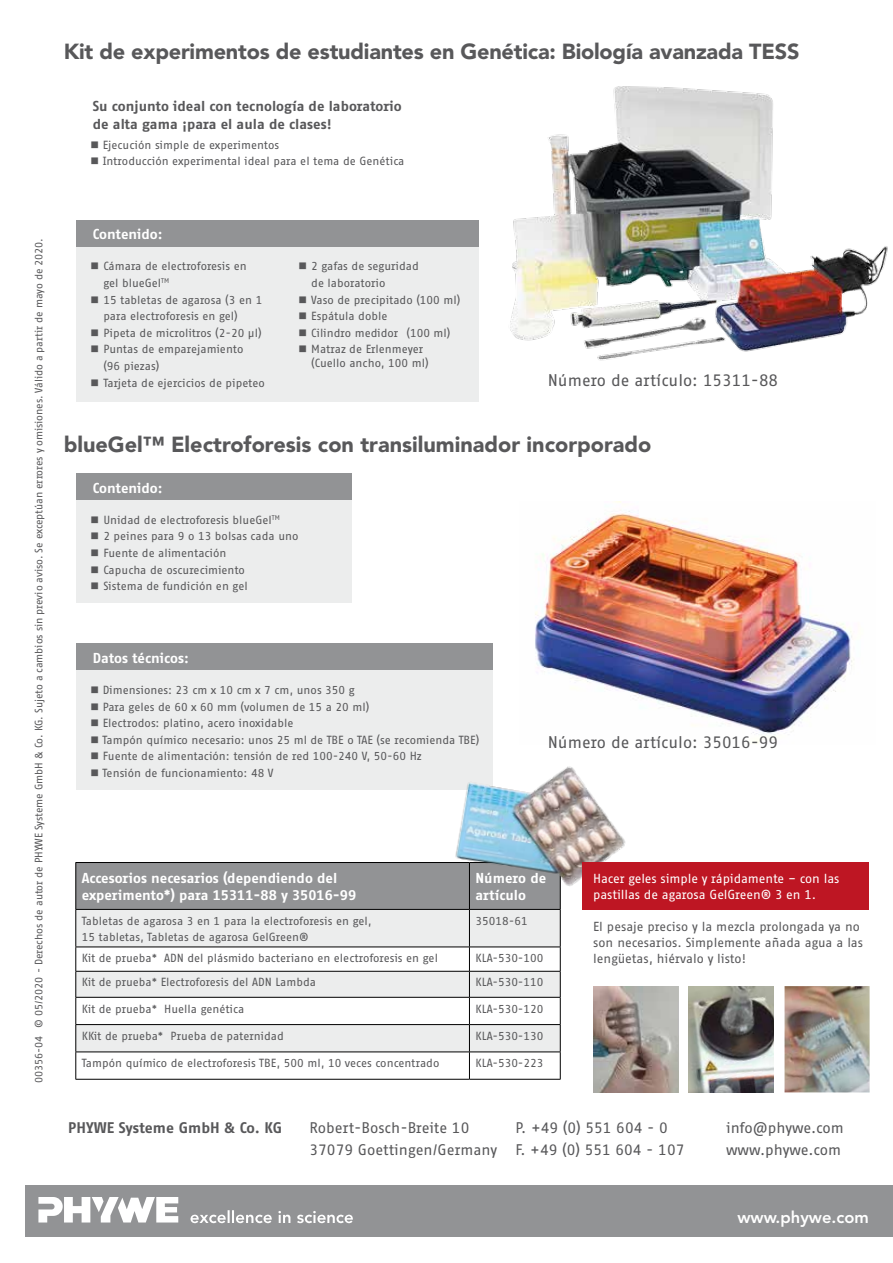
<style>
.page{position:relative;width:893px;height:1263px;background:#fff}
.page>*{position:absolute;margin:0;border:0;box-sizing:border-box;transform-origin:0 0}
.t1{font:900 21.6px "Avenir LT Std";letter-spacing:-.01em;color:#58585a}
.t2{font:16.5px "Fago Office Sans OT";color:#58585a}
.t3{font:800 16.5px "Avenir LT Std";color:#fff}
.t4{font:15px/22.5px "Fago Office Sans OT";color:#58585a}
.t5{font:700 15px "Fago Office Sans OT";color:#58585a}
.t6{font:700 14.1px/16.8px "Fago Office Sans OT";color:#fff}
.t7{font:700 14.1px/18px "Fago Office Sans OT";color:#58585a}
.t8{font:12.75px/15.8px "Fago Office Sans OT";color:#58585a}
.t9{font:12.75px/15.8px "Fago Office Sans OT";letter-spacing:-.005em;color:#fff}
.t10{font:11.55px/16.5px "Fago Office Sans OT";color:#58585a}
.t11{font:10.5px "Fago Office Sans OT";letter-spacing:-.01em;color:#58585a}
</style>
<div class="page">
<img style="left:535px;top:502px;width:319px;height:241px">
<div style="left:26px;top:1185px;width:867px;height:51px;background:#929395"></div>
<svg style="left:38px;top:1197px;width:140px;height:25px"></svg>
<svg style="left:190px;top:1210px;width:163px;height:13px"></svg>
<div style="left:76px;top:863px;width:362px;height:46px;background:#929395"></div>
<div style="left:76px;top:910px;width:484px;height:37px;background:#eceded"></div>
<hr style="left:75px;top:862px;width:394px;height:1px;background:#000">
<hr style="left:75px;top:863px;width:1px;height:46px;background:#000">
<hr style="left:75px;top:909px;width:394px;height:1px;background:#000">
<hr style="left:75px;top:910px;width:1px;height:37px;background:#000">
<hr style="left:469px;top:910px;width:1px;height:37px;background:#000">
<hr style="left:560px;top:910px;width:1px;height:37px;background:#000">
<svg style="left:75px;top:947px;width:486px;height:132px"></svg>
<hr style="left:75px;top:1079px;width:394px;height:1px;background:#000">
<hr style="left:469px;top:1079px;width:92px;height:1px;background:#000">
<div style="left:76px;top:663px;width:416px;height:127px;background:#eceded"></div>
<div style="left:76px;top:234px;width:403px;height:167px;background:#eceded"></div>
<div style="left:76px;top:481px;width:275px;height:122px;background:#eceded"></div>
<div style="left:76px;top:644px;width:416px;height:26px;background:#929395"></div>
<div style="left:76px;top:220px;width:403px;height:26px;background:#929395"></div>
<div style="left:76px;top:473px;width:275px;height:27px;background:#929395"></div>
<img style="left:438px;top:743px;width:207px;height:185px">
<img style="left:510px;top:86px;width:378px;height:275px">
<div style="left:583px;top:862px;width:286px;height:47px;background:#be1623"></div>
<img style="left:593px;top:986px;width:85px;height:106px">
<img style="left:689px;top:986px;width:85px;height:106px">
<img style="left:784px;top:986px;width:86px;height:106px">
<h1 class="t1" style="left:64px;top:38px;width:737px">Kit de experimentos de estudiantes en Genética: Biología avanzada TESS</h1>
<p class="t7" style="left:93px;top:97px;width:311px">Su conjunto ideal con tecnología de laboratorio de alta gama ¡para el aula de clases!</p>
<p class="t10" style="left:91px;top:137px;width:190px">■ Ejecución simple de experimentos</p>
<p class="t10" style="left:91px;top:153px;width:315px">■ Introducción experimental ideal para el tema de Genética</p>
<p class="t11" style="left:33px;top:1027px;width:791px;rotate:-90deg">© 05/2020 - Derechos de autor de PHYWE Systeme GmbH &amp; Co. KG. Sujeto a cambios sin previo aviso. Se exceptúan errores y omisiones. Válido a partir de mayo de 2020.</p>
<p class="t11" style="left:33px;top:1083px;width:48px;rotate:-90deg">00356-04</p>
<p class="t6" style="left:93px;top:226px;width:71px">Contenido:</p>
<p class="t10" style="left:103px;top:258px;width:145px;text-indent:-13px">■ Cámara de electroforesis en gel blueGel<sup>TM</sup></p>
<p class="t10" style="left:103px;top:291px;width:160px;text-indent:-13px">■ 15 tabletas de agarosa (3 en 1 para electroforesis en gel)</p>
<p class="t10" style="left:91px;top:325px;width:173px">■ Pipeta de microlitros (2-20 μl)</p>
<p class="t10" style="left:103px;top:341px;width:142px;text-indent:-13px">■ Puntas de emparejamiento (96 piezas)</p>
<p class="t10" style="left:91px;top:374px;width:176px">■ Tarjeta de ejercicios de pipeteo</p>
<p class="t10" style="left:311px;top:258px;width:109px;text-indent:-13px">■ 2 gafas de seguridad de laboratorio</p>
<p class="t10" style="left:298px;top:291px;width:163px">■ Vaso de precipitado (100 ml)</p>
<p class="t10" style="left:298px;top:308px;width:90px">■ Espátula doble</p>
<p class="t10" style="left:298px;top:325px;width:154px">■ Cilindro medidor (100 ml)</p>
<p class="t10" style="left:311px;top:343px;width:119px;line-height:13.8px;text-indent:-13px">■ Matraz de Erlenmeyer (Cuello ancho, 100 ml)</p>
<h2 class="t2" style="left:548px;top:371px;width:232px">Número de artículo: 15311-88</h2>
<h1 class="t1" style="left:64px;top:432px;width:589px">blueGel™ Electroforesis con transiluminador incorporado</h1>
<p class="t6" style="left:93px;top:479px;width:71px">Contenido:</p>
<p class="t10" style="left:91px;top:512px;width:191px">■ Unidad de electroforesis blueGel<sup>TM</sup></p>
<p class="t10" style="left:91px;top:528px;width:209px">■ 2 peines para 9 o 13 bolsas cada uno</p>
<p class="t10" style="left:91px;top:545px;width:137px">■ Fuente de alimentación</p>
<p class="t10" style="left:91px;top:561px;width:156px">■ Capucha de oscurecimiento</p>
<p class="t10" style="left:91px;top:578px;width:159px">■ Sistema de fundición en gel</p>
<p class="t6" style="left:93px;top:649px;width:98px">Datos técnicos:</p>
<p class="t10" style="left:91px;top:682px;width:266px">■ Dimensiones: 23 cm x 10 cm x 7 cm, unos 350 g</p>
<p class="t10" style="left:91px;top:698px;width:280px">■ Para geles de 60 x 60 mm (volumen de 15 a 20 ml)</p>
<p class="t10" style="left:91px;top:715px;width:204px">■ Electrodos: platino, acero inoxidable</p>
<p class="t10" style="left:91px;top:731px;width:390px">■ Tampón químico necesario: unos 25 ml de TBE o TAE (se recomienda TBE)</p>
<p class="t10" style="left:91px;top:748px;width:333px">■ Fuente de alimentación: tensión de red 100-240 V, 50-60 Hz</p>
<p class="t10" style="left:91px;top:765px;width:184px">■ Tensión de funcionamiento: 48 V</p>
<h2 class="t2" style="left:548px;top:733px;width:232px">Número de artículo: 35016-99</h2>
<p class="t6" style="left:82px;top:870px;width:276px">Accesorios necesarios (dependiendo del experimento*) para 15311-88 y 35016-99</p>
<p class="t6" style="left:475px;top:870px;width:72px">Número de artículo</p>
<p class="t10" style="left:82px;top:912px;width:291px">Tabletas de agarosa 3 en 1 para la electroforesis en gel,<br>15 tabletas, Tabletas de agarosa GelGreen®</p>
<p class="t10" style="left:475px;top:912px;width:54px">35018-61</p>
<p class="t10" style="left:82px;top:950px;width:358px">Kit de prueba* ADN del plásmido bacteriano en electroforesis en gel</p>
<p class="t10" style="left:475px;top:950px;width:70px">KLA-530-100</p>
<p class="t10" style="left:82px;top:974px;width:236px">Kit de prueba* Electroforesis del ADN Lambda</p>
<p class="t10" style="left:475px;top:974px;width:70px">KLA-530-110</p>
<p class="t10" style="left:82px;top:1000px;width:164px">Kit de prueba* Huella genética</p>
<p class="t10" style="left:475px;top:1000px;width:70px">KLA-530-120</p>
<p class="t10" style="left:82px;top:1028px;width:204px">KKit de prueba* Prueba de paternidad</p>
<p class="t10" style="left:475px;top:1028px;width:70px">KLA-530-130</p>
<p class="t10" style="left:82px;top:1055px;width:359px">Tampón químico de electroforesis TBE, 500 ml, 10 veces concentrado</p>
<p class="t10" style="left:475px;top:1055px;width:70px">KLA-530-223</p>
<p class="t9" style="left:593px;top:871px;width:248px">Hacer geles simple y rápidamente – con las pastillas de agarosa GelGreen® 3 en 1.</p>
<p class="t8" style="left:593px;top:919px;width:271px">El pesaje preciso y la mezcla prolongada ya no son necesarios. Simplemente añada agua a las lengüetas, hiérvalo y listo!</p>
<p class="t5" style="left:68px;top:1119px;width:216px">PHYWE Systeme GmbH &amp; Co. KG</p>
<p class="t4" style="left:310px;top:1117px;width:189px">Robert-Bosch-Breite 10<br>37079 Goettingen/Germany</p>
<p class="t4" style="left:515px;top:1117px;width:171px">P. +49 (0) 551 604 - 0<br>F. +49 (0) 551 604 - 107</p>
<p class="t4" style="left:726px;top:1117px;width:119px">info@phywe.com www.phywe.com</p>
<h2 class="t3" style="left:737px;top:1208px;width:133px">www.phywe.com</h2>
</div>
